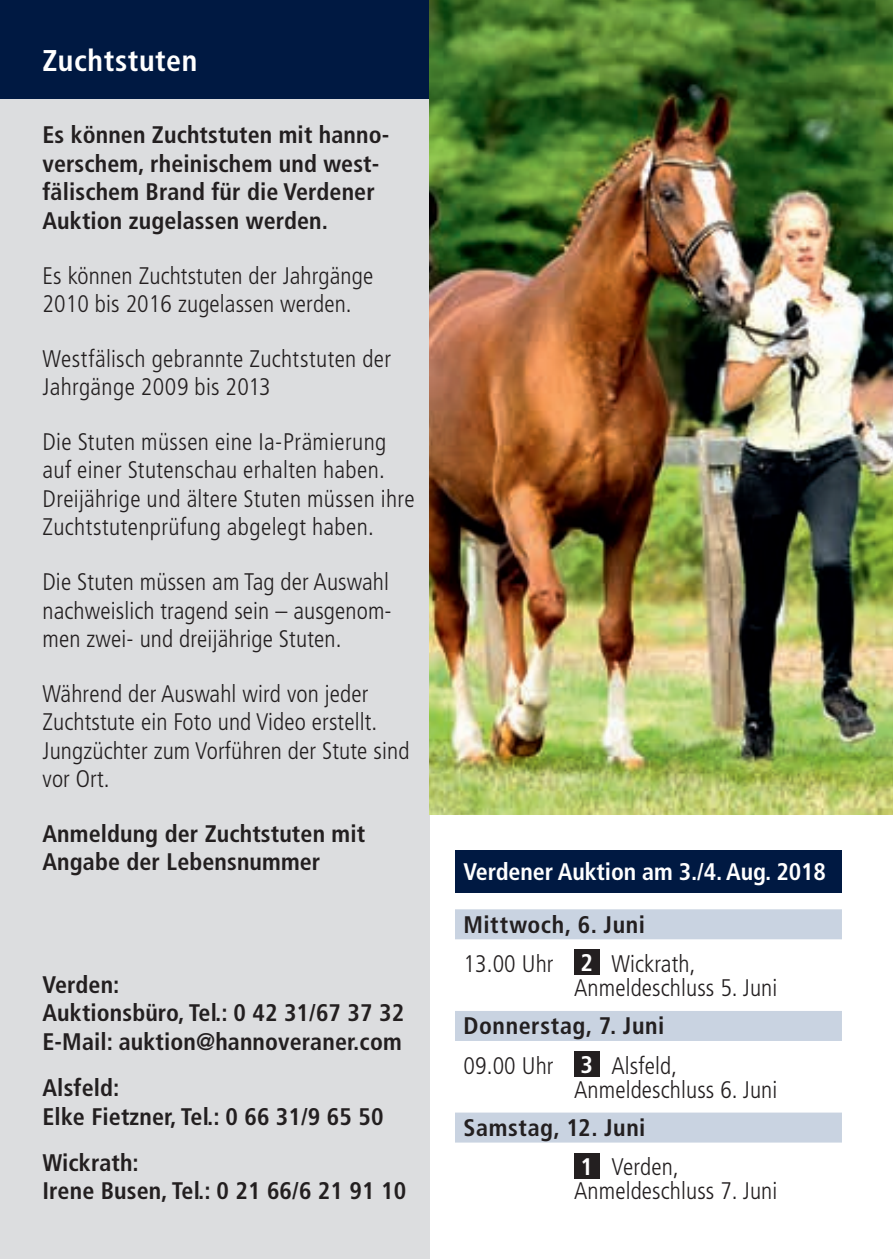
<style>
.page{position:relative;width:893px;height:1259px;background:#fff}
.page>*{position:absolute;margin:0;border:0;box-sizing:border-box;transform-origin:0 0}
.t1{font:700 condensed 30px "Frutiger LT Pro";letter-spacing:.02em;color:#fff}
.t2{font:300 condensed 24px/28.5px "Frutiger LT Pro";letter-spacing:.005em;color:#231f20}
.t3{font:700 condensed 24px/28.5px "Frutiger LT Pro";letter-spacing:.005em;color:#231f20}
.t4{font:700 condensed 24px/39.6px "Frutiger LT Pro";letter-spacing:.025em;color:#231f20}
.t5{font:700 condensed 24px "Frutiger LT Pro";letter-spacing:-.005em;color:#fff}
.s1{font-weight:700}
.s2{font-weight:700;color:#fff}
.s3{font-weight:300}
.s4{color:#fff}
</style>
<div class="page">
<div style="left:0;top:0;width:429px;height:102px;background:#001942"></div>
<div style="left:0;top:100px;width:429px;height:1159px;background:#dcdddf"></div>
<div style="left:455px;top:850px;width:387px;height:43px;background:#001942"></div>
<img style="left:429px;top:0;width:464px;height:815px">
<div style="left:455px;top:909px;width:387px;height:30px;background:#c9d3e1"></div>
<div style="left:455px;top:1011px;width:387px;height:30px;background:#c9d3e1"></div>
<div style="left:455px;top:1112px;width:387px;height:30px;background:#c9d3e1"></div>
<div style="left:574px;top:949px;width:26px;height:26px;background:#231f20"></div>
<div style="left:574px;top:1051px;width:26px;height:25px;background:#231f20"></div>
<div style="left:574px;top:1153px;width:26px;height:25px;background:#231f20"></div>
<p class="t1" style="left:43px;top:43px;width:156px">Zuchtstuten</p>
<p class="t3" style="left:43px;top:121px;width:348px">Es können Zuchtstuten mit hanno&shy;verschem, rheinischem und west&shy;fälischem Brand für die Verdener<br>Auktion zugelassen werden.</p>
<p class="t2" style="left:43px;top:261px;width:332px">Es können Zuchtstuten der Jahrgänge<br>2010 bis 2016 zugelassen werden.</p>
<p class="t2" style="left:43px;top:344px;width:350px">Westfälisch gebrannte Zuchtstuten der<br>Jahrgänge 2009 bis 2013</p>
<p class="t2" style="left:43px;top:427px;width:374px">Die Stuten müssen eine Ia-Prämierung auf einer Stutenschau erhalten haben.<br>Dreijährige und ältere Stuten müssen ihre Zuchtstutenprüfung abgelegt haben.</p>
<p class="t2" style="left:43px;top:568px;width:351px;text-align:justify">Die Stuten müssen am Tag der Auswahl nachweislich tragend sein – ausgenom&shy;men zwei- und dreijährige Stuten.</p>
<p class="t2" style="left:43px;top:679px;width:368px">Während der Auswahl wird von jeder<br>Zuchtstute ein Foto und Video erstellt.<br>Jungzüchter zum Vorführen der Stute sind vor Ort.</p>
<p class="t3" style="left:43px;top:819px;width:324px">Anmeldung der Zuchtstuten mit<br>Angabe der Lebensnummer</p>
<p class="t3" style="left:43px;top:970px;width:363px">Verden:<br>Auktionsbüro, Tel.: 0 42 31/67 37 32<br>E-Mail: auktion@hannoveraner.com</p>
<p class="t3" style="left:43px;top:1073px;width:343px">Alsfeld:<br>Elke Fietzner, Tel.: 0 66 31/9 65 50</p>
<p class="t3" style="left:43px;top:1148px;width:365px">Wickrath:<br>Irene Busen, Tel.: 0 21 66/6 21 91 10</p>
<p class="t5" style="left:463px;top:857px;width:364px">Verdener Auktion am 3./4. Aug. 2018</p>
<p class="t2" style="left:463px;top:904px;width:234px;line-height:39.6px"><span class="s1">Mittwoch, 6. Juni<br></span>13.00 Uhr <span class="s2">2</span> Wickrath,</p>
<p class="t2" style="left:574px;top:974px;width:205px">Anmeldeschluss 5. Juni</p>
<p class="t4" style="left:463px;top:1006px;width:215px">Donnerstag, 7. Juni<br><span class="s3">09.00 Uhr</span> <span class="s4">3</span> <span class="s3">Alsfeld,</span></p>
<p class="t2" style="left:574px;top:1075px;width:205px">Anmeldeschluss 6. Juni</p>
<p class="t4" style="left:581px;top:1107px;width:100px;text-indent:-117px">Samstag, 12. Juni<br><span class="s4">1</span> <span class="s3">Verden,</span></p>
<p class="t2" style="left:574px;top:1177px;width:205px">Anmeldeschluss 7. Juni</p>
</div>
